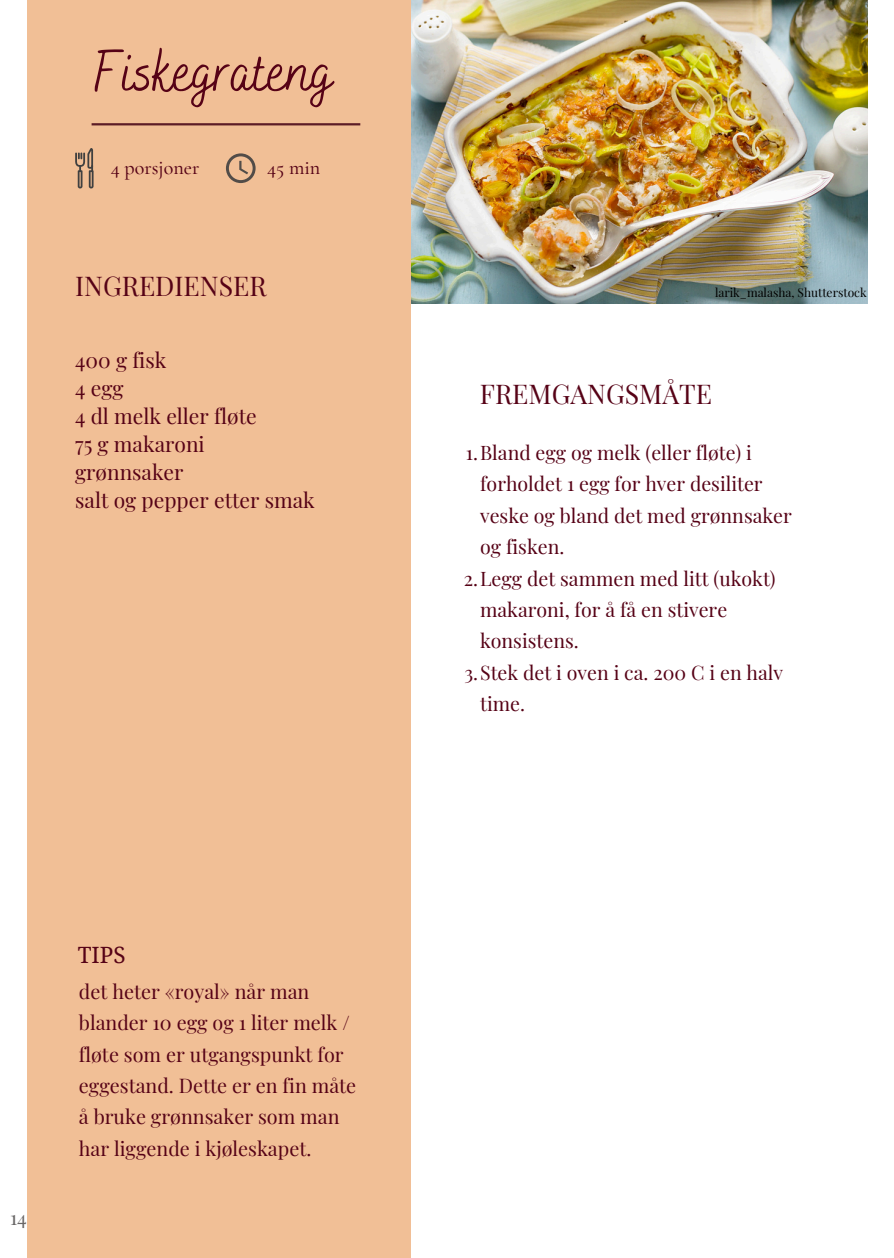
<style>
.page{position:relative;width:894px;height:1258px;background:#fff}
.page>*{position:absolute;margin:0;border:0;box-sizing:border-box;transform-origin:0 0}
.t1{font:57.3px "Bakerie Smooth";color:#560216}
.t2{font:26.7px "Playfair Display";color:#560216}
.t3{font:22.5px "Droid Serif";color:#560216}
.t4{font:21px/27.9px "Playfair Display";color:#560216}
.t5{font:500 20.1px "Cormorant Garamond";color:#560216}
.t6{font:19.8px/31.2px "Playfair Display";color:#560216}
.t7{font:19.5px/31.5px "Playfair Display";color:#560216}
.t8{font:19.5px "Playfair Display";color:#696767}
.t9{font:12px "Playfair Display";color:#000}
</style>
<div class="page">
<img style="left:410px;top:0;width:456px;height:303px">
<div style="left:27px;top:0;width:383px;height:1258px;background:#f1bf96"></div>
<hr style="left:92px;top:123px;width:268px;height:2px;background:#5c1c26">
<svg style="left:226px;top:153px;width:29px;height:30px"></svg>
<svg style="left:75px;top:148px;width:18px;height:40px"></svg>
<p class="t1" style="left:93px;top:39px;width:241px">Fiskegrateng</p>
<h1 class="t5" style="left:111px;top:156px;width:90px">4 porsjoner</h1>
<p class="t5" style="left:267px;top:156px;width:55px">45 min</p>
<p class="t2" style="left:75px;top:267px;width:193px">INGREDIENSER</p>
<h3 class="t4" style="left:75px;top:345px;width:241px">400 g fisk<br>4 egg<br>4 dl melk eller fløte<br>75 g makaroni grønnsaker<br>salt og pepper etter smak</h3>
<p class="t8" style="left:10px;top:1204px;width:18px">14</p>
<p class="t3" style="left:78px;top:942px;width:49px">TIPS</p>
<p class="t6" style="left:79px;top:975px;width:279px">det heter «royal» når man blander 10 egg og 1 liter melk / fløte som er utgangspunkt for eggestand. Dette er en fin måte å bruke grønnsaker som man har liggende i kjøleskapet.</p>
<h2 class="t9" style="left:714px;top:284px;width:153px">larik_malasha, Shutterstock</h2>
<p class="t2" style="left:479px;top:375px;width:234px">FREMGANGSMÅTE</p>
<h5 class="t7" style="left:480px;top:436px;width:313px;text-indent:-14px">1.Bland egg og melk (eller fløte) i forholdet 1 egg for hver desiliter veske og bland det med grønnsaker og fisken.</h5>
<h2 class="t7" style="left:480px;top:562px;width:297px;text-indent:-16px">2.Legg det sammen med litt (ukokt) makaroni, for å få en stivere konsistens.</h2>
<h4 class="t7" style="left:480px;top:656px;width:304px;text-indent:-16px">3.Stek det i oven i ca. 200 C i en halv time.</h4>
</div>
